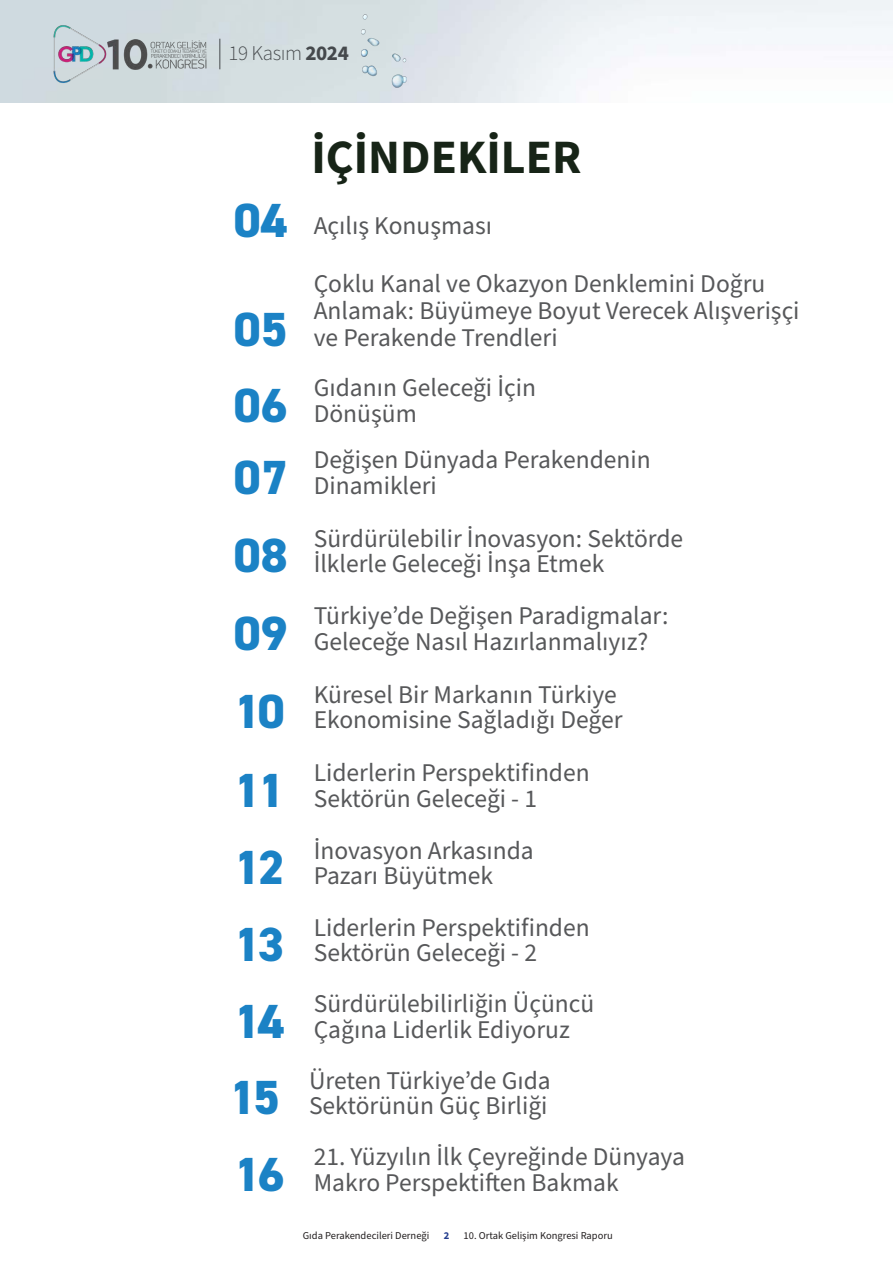
<style>
.page{position:relative;width:893px;height:1263px;background:#fff}
.page>*{position:absolute;margin:0;border:0;box-sizing:border-box;transform-origin:0 0}
.t1{font:800 48px "DIN2014";letter-spacing:-.06em;color:#1b82c5}
.t2{font:48px "Source Sans Variable";color:#172417}
.t3{font:25.5px/25.5px "Source Sans Pro";color:#57585a}
.t4{font:300 21px "Source Sans Pro";letter-spacing:-.02em;color:#45494c}
.t5{font:10.5px "Source Sans Pro";color:#231f20}
.t6{font:700 10.5px "Source Sans Pro";color:#253f8e}
.s1{font-weight:700}
</style>
<div class="page">
<img style="left:47px;top:17px;width:166px;height:74px">
<hr style="left:219px;top:39px;width:1px;height:30px;background:#45494c">
<img style="left:346px;top:12px;width:77px;height:77px">
<p class="t4" style="left:229px;top:39px;width:122px">19 Kasım <span class="s1">2024</span></p>
<p class="t1" style="left:234px;top:188px;width:55px">04</p>
<p class="t1" style="left:234px;top:297px;width:55px">05</p>
<p class="t1" style="left:234px;top:373px;width:55px">06</p>
<p class="t1" style="left:234px;top:445px;width:55px">07</p>
<p class="t1" style="left:234px;top:524px;width:55px">08</p>
<p class="t1" style="left:234px;top:601px;width:55px">09</p>
<p class="t1" style="left:234px;top:680px;width:52px">10</p>
<p class="t1" style="left:234px;top:758px;width:52px">11</p>
<p class="t1" style="left:234px;top:836px;width:52px">12</p>
<p class="t1" style="left:234px;top:913px;width:52px">13</p>
<p class="t1" style="left:234px;top:989px;width:52px">14</p>
<p class="t1" style="left:229px;top:1066px;width:52px">15</p>
<p class="t1" style="left:234px;top:1142px;width:52px">16</p>
<p class="t2" style="left:311px;top:128px;width:272px">İÇİNDEKİLER</p>
<p class="t3" style="left:314px;top:213px;width:180px">Açılış Konuşması</p>
<p class="t3" style="left:314px;top:271px;width:487px;line-height:27px">Çoklu Kanal ve Okazyon Denklemini Doğru<br>Anlamak: Büyümeye Boyut Verecek Alışverişçi ve Perakende Trendleri</p>
<p class="t3" style="left:314px;top:376px;width:224px">Gıdanın Geleceği İçin</p>
<p class="t3" style="left:314px;top:401px;width:105px">Dönüşüm</p>
<p class="t3" style="left:314px;top:448px;width:338px">Değişen Dünyada Perakendenin<br>Dinamikleri</p>
<p class="t3" style="left:314px;top:526px;width:371px">Sürdürülebilir İnovasyon: Sektörde<br>İlklerle Geleceği İnşa Etmek</p>
<p class="t3" style="left:314px;top:604px;width:356px">Türkiye’de Değişen Paradigmalar:</p>
<p class="t3" style="left:314px;top:629px;width:336px">Geleceğe Nasıl Hazırlanmalıyız?</p>
<p class="t3" style="left:314px;top:682px;width:310px">Küresel Bir Markanın Türkiye<br>Ekonomisine Sağladığı Değer</p>
<p class="t3" style="left:314px;top:761px;width:277px">Liderlerin Perspektifinden<br>Sektörün Geleceği - 1</p>
<p class="t3" style="left:314px;top:838px;width:221px">İnovasyon Arkasında</p>
<p class="t3" style="left:314px;top:864px;width:181px">Pazarı Büyütmek</p>
<p class="t3" style="left:314px;top:915px;width:277px">Liderlerin Perspektifinden<br>Sektörün Geleceği - 2</p>
<p class="t3" style="left:314px;top:992px;width:282px">Sürdürülebilirliğin Üçüncü<br>Çağına Liderlik Ediyoruz</p>
<p class="t3" style="left:309px;top:1068px;width:243px">Üreten Türkiye’de Gıda<br>Sektörünün Güç Birliği</p>
<p class="t3" style="left:314px;top:1144px;width:373px">21. Yüzyılın İlk Çeyreğinde Dünyaya<br>Makro Perspektiften Bakmak</p>
<p class="t5" style="left:303px;top:1228px;width:128px">Gıda Perakendecileri Derneği</p>
<p class="t6" style="left:444px;top:1228px;width:7px">2</p>
<p class="t5" style="left:464px;top:1228px;width:151px">10. Ortak Gelişim Kongresi Raporu</p>
</div>
